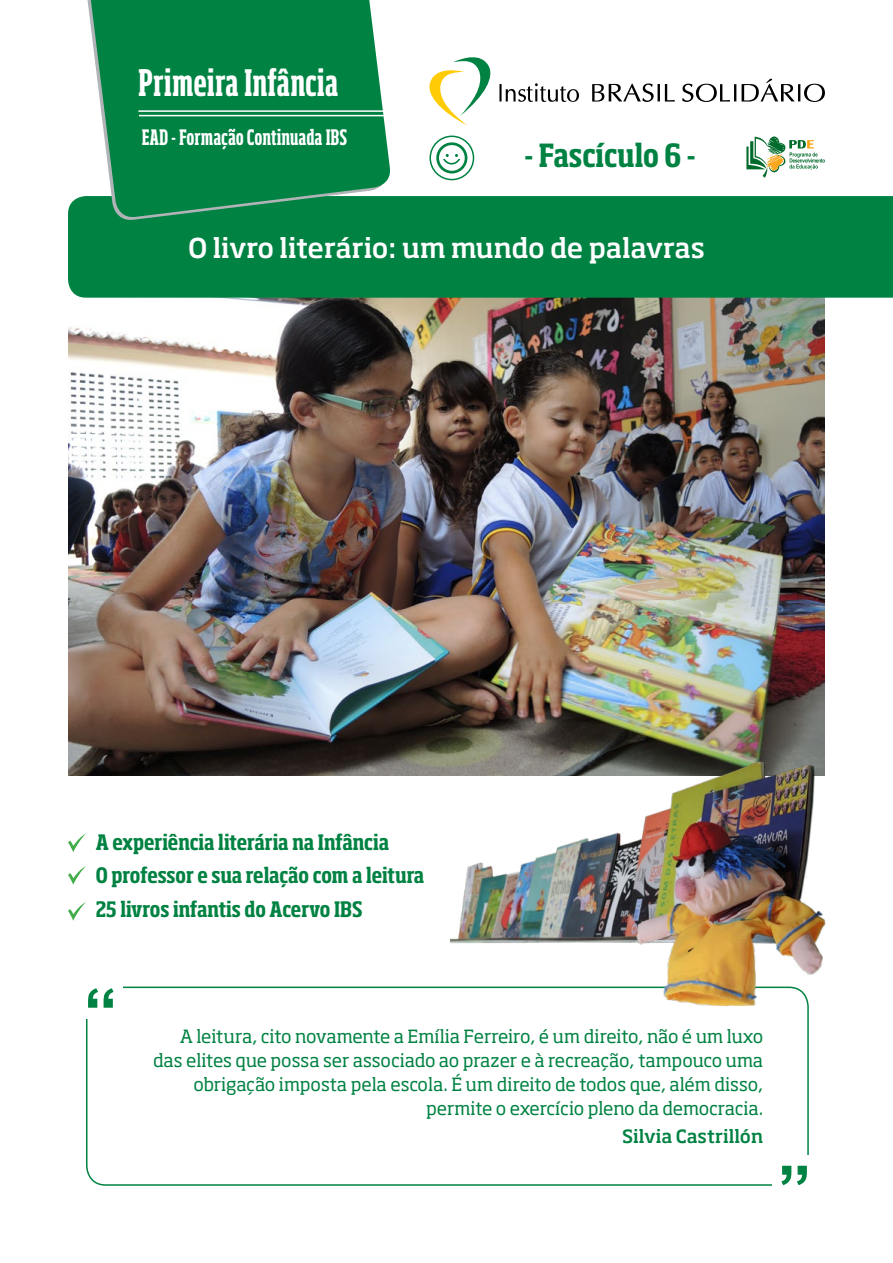
<style>
.page{position:relative;width:893px;height:1263px;background:#fff}
.page>*{position:absolute;margin:0;border:0;box-sizing:border-box;transform-origin:0 0}
.t1{font:700 extra-condensed 36px "Soho Std";letter-spacing:-.005em;color:#fff}
.t2{font:700 condensed 31.5px "Soho Std";letter-spacing:-.005em;color:#008242}
.t3{font:500 27px "Soho Std";letter-spacing:-.01em;color:#fff}
.t4{font:700 condensed 21px/33.8px "Soho Std";letter-spacing:-.005em;color:#008242}
.t5{font:700 extra-condensed 21px "Soho Std";letter-spacing:-.005em;color:#fff}
.t6{font:18px/24px "Soho Std";letter-spacing:-.01em;color:#008242;text-align:right}
.t7{font:500 18px "Soho Std";color:#008242}
</style>
<div class="page">
<img style="left:68px;top:298px;width:757px;height:477px">
<div style="left:68px;top:196px;width:825px;height:102px;background:#008242"></div>
<svg style="left:81px;top:196px;width:308px;height:26px"></svg>
<svg style="left:746px;top:136px;width:79px;height:42px"></svg>
<svg style="left:84px;top:0;width:308px;height:219px;background:#198d54"></svg>
<hr style="left:138px;top:110px;width:253px;height:2px;background:#fff">
<svg style="left:592px;top:83px;width:83px;height:19px"></svg>
<svg style="left:682px;top:79px;width:143px;height:23px"></svg>
<svg style="left:429px;top:57px;width:150px;height:69px"></svg>
<div style="left:429px;top:136px;width:45px;height:44px;border:2px solid #008242;border-radius:50%"></div>
<hr style="left:139px;top:115px;width:252px;height:1px;background:#fff">
<svg style="left:68px;top:865px;width:19px;height:20px"></svg>
<svg style="left:68px;top:833px;width:19px;height:19px"></svg>
<svg style="left:68px;top:901px;width:19px;height:20px"></svg>
<div style="left:86px;top:986px;width:723px;height:200px;border:2px solid #008242;border-radius:19px"></div>
<div style="left:79px;top:979px;width:44px;height:40px;background:#fff"></div>
<svg style="left:88px;top:988px;width:26px;height:20px"></svg>
<div style="left:772px;top:1155px;width:44px;height:40px;background:#fff"></div>
<svg style="left:781px;top:1166px;width:26px;height:19px"></svg>
<svg style="left:436px;top:142px;width:31px;height:31px"></svg>
<img style="left:451px;top:759px;width:375px;height:249px">
<h1 class="t1" style="left:138px;top:60px;width:202px">Primeira Infância</h1>
<p class="t5" style="left:142px;top:124px;width:207px">EAD - Formação Continuada IBS</p>
<h2 class="t2" style="left:524px;top:135px;width:173px">- Fascículo 6 -</h2>
<h3 class="t3" style="left:188px;top:231px;width:518px">O livro literário: um mundo de palavras</h3>
<p class="t4" style="left:96px;top:824px;width:330px">A experiência literária na Infância<br>O professor e sua relação com a leitura<br>25 livros infantis do Acervo IBS</p>
<p class="t6" style="left:153px;top:1024px;width:612px">A leitura, cito novamente a Emília Ferreiro, é um direito, não é um luxo das elites que possa ser associado ao prazer e à recreação, tampouco uma obrigação imposta pela escola. É um direito de todos que, além disso, permite o exercício pleno da democracia.</p>
<p class="t7" style="left:622px;top:1125px;width:143px">Silvia Castrillón</p>
</div>
